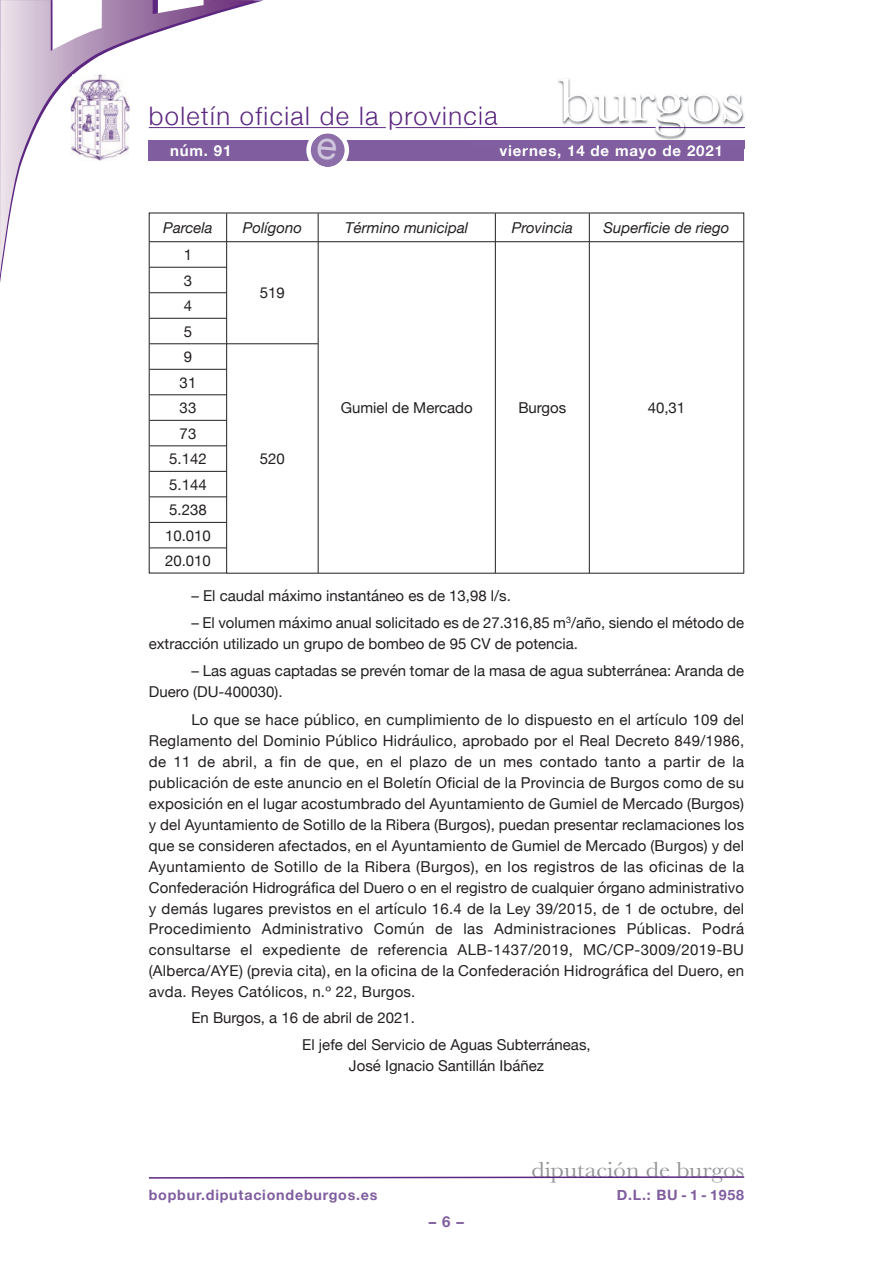
<style>
.page{position:relative;width:893px;height:1263px;background:#fff}
.page>*{position:absolute;margin:0;border:0;box-sizing:border-box;transform-origin:0 0}
.t1{font:63px "Baskerville";letter-spacing:-.01em;color:#fff;scale:1.12 1}
.t2{font:300 25.5px "Helvetica Neue";letter-spacing:.055em;color:#5c2781}
.t3{font:22.5px "Baskerville";color:#939598;scale:1.12 1}
.t4{font:15px/21px "Helvetica Neue";color:#231f20}
.t5{font:italic 15px "Helvetica Neue";color:#231f20}
.t6{font:700 15px "Helvetica Neue";letter-spacing:.055em;color:#fff}
.t7{font:700 15px "Helvetica Neue";color:#7f5d9e}
.t8{font:700 14.25px "Helvetica Neue";letter-spacing:.055em;color:#7f5d9e}
</style>
<div class="page">
<hr style="left:396px;top:127px;width:348px;height:1px;background:#5c2781">
<hr style="left:149px;top:127px;width:237px;height:1px;background:#5c2781">
<svg style="left:0;top:0;width:255px;height:275px"></svg>
<div style="left:149px;top:140px;width:595px;height:20px;background:#7f5d9e"></div>
<svg style="left:148px;top:1176px;width:597px;height:3px"></svg>
<img style="left:468px;top:78px;width:277px;height:71px">
<img style="left:468px;top:127px;width:191px;height:1px">
<img style="left:468px;top:140px;width:276px;height:9px">
<img style="left:500px;top:145px;width:60px;height:4px">
<hr style="left:659px;top:127px;width:85px;height:1px;background:#5c2781">
<img style="left:71px;top:74px;width:59px;height:87px">
<svg style="left:148px;top:212px;width:596px;height:362px"></svg>
<svg style="left:226px;top:213px;width:519px;height:361px"></svg>
<hr style="left:318px;top:213px;width:1px;height:360px;background:#231f20">
<hr style="left:495px;top:213px;width:1px;height:360px;background:#231f20">
<hr style="left:589px;top:213px;width:1px;height:360px;background:#231f20">
<hr style="left:150px;top:241px;width:76px;height:1px;background:#231f20">
<hr style="left:227px;top:241px;width:91px;height:1px;background:#231f20">
<hr style="left:318px;top:241px;width:177px;height:1px;background:#231f20">
<hr style="left:496px;top:241px;width:93px;height:1px;background:#231f20">
<hr style="left:589px;top:241px;width:154px;height:1px;background:#231f20">
<hr style="left:150px;top:267px;width:76px;height:1px;background:#231f20">
<hr style="left:150px;top:292px;width:76px;height:1px;background:#231f20">
<hr style="left:150px;top:318px;width:76px;height:1px;background:#231f20">
<hr style="left:150px;top:343px;width:76px;height:1px;background:#231f20">
<hr style="left:227px;top:343px;width:91px;height:1px;background:#231f20">
<hr style="left:150px;top:369px;width:76px;height:1px;background:#231f20">
<hr style="left:150px;top:395px;width:76px;height:1px;background:#231f20">
<hr style="left:150px;top:420px;width:76px;height:1px;background:#231f20">
<hr style="left:150px;top:446px;width:76px;height:1px;background:#231f20">
<hr style="left:150px;top:471px;width:76px;height:1px;background:#231f20">
<hr style="left:150px;top:497px;width:76px;height:1px;background:#231f20">
<hr style="left:150px;top:522px;width:76px;height:1px;background:#231f20">
<hr style="left:150px;top:548px;width:76px;height:1px;background:#231f20">
<svg style="left:306px;top:133px;width:43px;height:34px"></svg>
<h2 class="t2" style="left:149px;top:100px;width:350px">boletín oficial de la provincia</h2>
<h1 class="t1" style="left:558px;top:64px;width:168px">burgos</h1>
<p class="t6" style="left:170px;top:141px;width:63px">núm. 91</p>
<p class="t6" style="left:499px;top:141px;width:225px">viernes, 14 de mayo de 2021</p>
<p class="t5" style="left:163px;top:219px;width:51px">Parcela</p>
<p class="t5" style="left:243px;top:219px;width:61px">Polígono</p>
<p class="t5" style="left:345px;top:219px;width:125px">Término municipal</p>
<p class="t5" style="left:512px;top:219px;width:63px">Provincia</p>
<p class="t5" style="left:603px;top:219px;width:128px">Superficie de riego</p>
<p class="t4" style="left:184px;top:244px;width:10px">1</p>
<p class="t4" style="left:260px;top:282px;width:27px">519</p>
<p class="t4" style="left:184px;top:267px;width:10px;line-height:25.5px;text-align:justify">3<br>4<br>5<br>9</p>
<p class="t4" style="left:165px;top:369px;width:47px;line-height:25.5px;text-align:center">31<br>33<br>73<br>5.142<br>5.144<br>5.238<br>10.010<br>20.010</p>
<p class="t4" style="left:260px;top:448px;width:27px">520</p>
<p class="t4" style="left:341px;top:397px;width:133px">Gumiel de Mercado</p>
<p class="t4" style="left:518px;top:397px;width:49px">Burgos</p>
<p class="t4" style="left:648px;top:397px;width:39px">40,31</p>
<p class="t4" style="left:191px;top:585px;width:321px">– El caudal máximo instantáneo es de 13,98 l/s.</p>
<p class="t4" style="left:149px;top:612px;width:597px;text-indent:43px">– El volumen máximo anual solicitado es de 27.316,85 m<sup>3</sup>/año, siendo el método de extracción utilizado un grupo de bombeo de 95 CV de potencia.</p>
<p class="t4" style="left:149px;top:660px;width:597px;text-indent:43px">– Las aguas captadas se prevén tomar de la masa de agua subterránea: Aranda de<br>Duero (DU-400030).</p>
<p class="t4" style="left:149px;top:709px;width:597px;text-align:justify;text-indent:43px">Lo que se hace público, en cumplimiento de lo dispuesto en el artículo 109 del Reglamento del Dominio Público Hidráulico, aprobado por el Real Decreto 849/1986, de 11 de abril, a fin de que, en el plazo de un mes contado tanto a partir de la publicación de este anuncio en el Boletín Oficial de la Provincia de Burgos como de su exposición en el lugar acostumbrado del Ayuntamiento de Gumiel de Mercado (Burgos) y del Ayuntamiento de Sotillo de la Ribera (Burgos), puedan presentar reclamaciones los que se consideren afectados, en el Ayuntamiento de Gumiel de Mercado (Burgos) y del Ayuntamiento de Sotillo de la Ribera (Burgos), en los registros de las oficinas de la Confederación Hidrográfica del Duero o en el registro de cualquier órgano administrativo y demás lugares previstos en el artículo 16.4 de la Ley 39/2015, de 1 de octubre, del Procedimiento Administrativo Común de las Administraciones Públicas. Podrá consultarse el expediente de referencia ALB-1437/2019, MC/CP-3009/2019-BU (Alberca/AYE) (previa cita), en la oficina de la Confederación Hidrográfica del Duero, en avda. Reyes Católicos, n.º 22, Burgos.</p>
<p class="t4" style="left:302px;top:1003px;width:290px;line-height:27.3px;text-indent:-111px">En Burgos, a 16 de abril de 2021.<br>El jefe del Servicio de Aguas Subterráneas,</p>
<p class="t4" style="left:349px;top:1055px;width:196px">José Ignacio Santillán Ibáñez</p>
<h3 class="t3" style="left:531px;top:1157px;width:191px">diputación de burgos</h3>
<p class="t8" style="left:149px;top:1186px;width:230px">bopbur.diputaciondeburgos.es</p>
<p class="t8" style="left:617px;top:1186px;width:129px">D.L.: BU - 1 - 1958</p>
<p class="t7" style="left:429px;top:1212px;width:37px">– 6 –</p>
</div>
